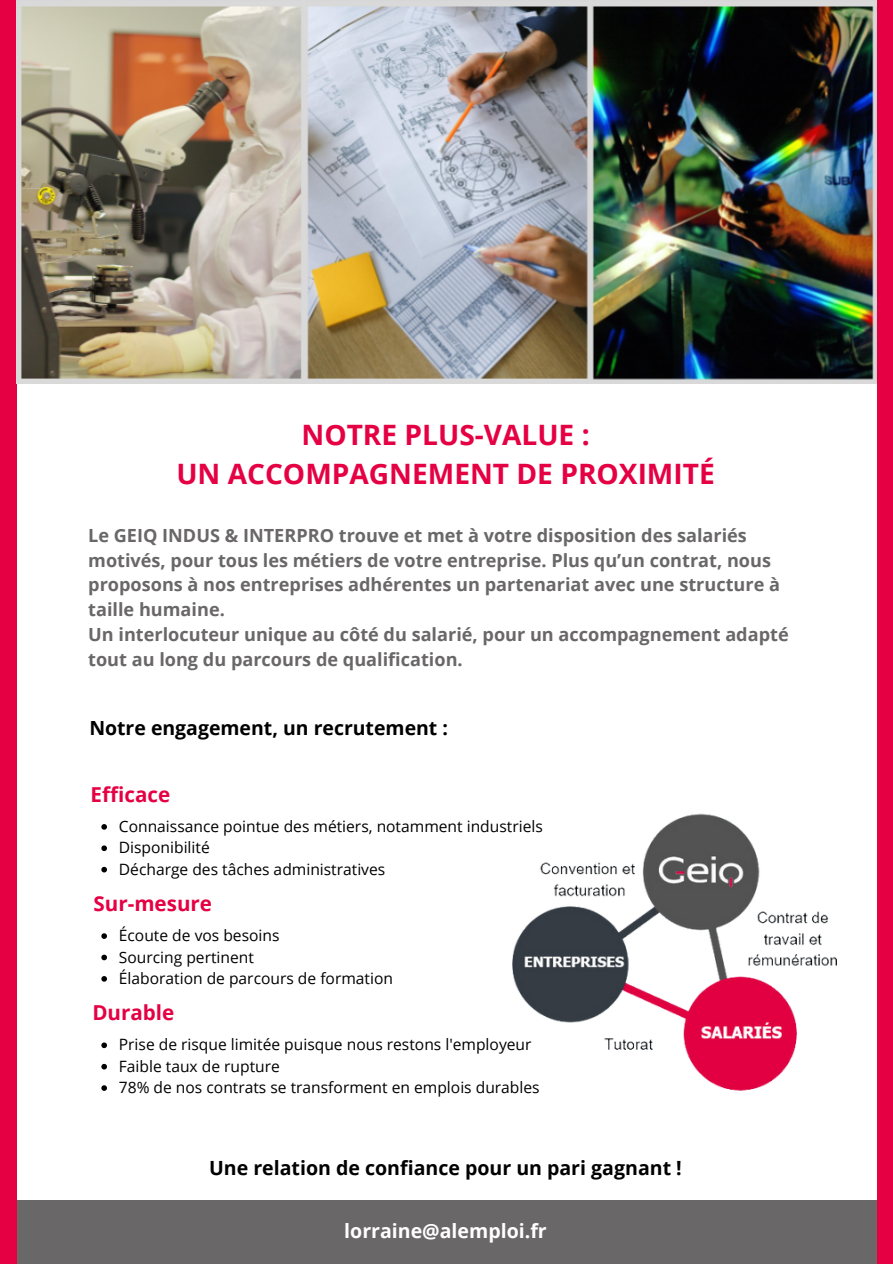
<style>
.page{position:relative;width:893px;height:1264px;background:#fff}
.page>*{position:absolute;margin:0;border:0;box-sizing:border-box;transform-origin:0 0}
.t1{font:700 28.05px/38.2px "Open Sans";color:#e50043;text-align:center}
.t2{font:700 20.55px "Open Sans";color:#e50043}
.t3{font:700 19.5px "Open Sans";color:#000}
.t4{font:700 19.5px "Open Sans";color:#fff}
.t5{font:700 18.15px/24.8px "Open Sans";color:#696767}
.t6{font:15.6px "Open Sans";color:#000}
</style>
<div class="page">
<div style="left:5px;top:1200px;width:887px;height:63px;background:#696767"></div>
<div style="left:0;top:0;width:17px;height:1263px;background:#e50043"></div>
<img style="left:17px;top:0;width:859px;height:384px">
<div style="left:876px;top:0;width:16px;height:1263px;background:#e50043"></div>
<img style="left:512px;top:813px;width:325px;height:278px">
<svg style="left:101px;top:824px;width:6px;height:5px"></svg>
<svg style="left:101px;top:845px;width:6px;height:6px"></svg>
<svg style="left:101px;top:866px;width:6px;height:6px"></svg>
<svg style="left:101px;top:933px;width:6px;height:5px"></svg>
<svg style="left:101px;top:954px;width:6px;height:6px"></svg>
<svg style="left:101px;top:976px;width:6px;height:5px"></svg>
<svg style="left:101px;top:1042px;width:6px;height:6px"></svg>
<svg style="left:101px;top:1063px;width:6px;height:6px"></svg>
<svg style="left:101px;top:1085px;width:6px;height:5px"></svg>
<p class="t1" style="left:176px;top:415px;width:540px">NOTRE PLUS-VALUE :<br>UN ACCOMPAGNEMENT DE PROXIMITÉ</p>
<p class="t5" style="left:88px;top:522px;width:702px">Le GEIQ INDUS &amp; INTERPRO trouve et met à votre disposition des salariés motivés, pour tous les métiers de votre entreprise. Plus qu’un contrat, nous proposons à nos entreprises adhérentes un partenariat avec une structure à taille humaine.<br>Un interlocuteur unique au côté du salarié, pour un accompagnement adapté tout au long du parcours de qualification.</p>
<p class="t3" style="left:89px;top:713px;width:360px">Notre engagement, un recrutement :</p>
<h3 class="t2" style="left:91px;top:779px;width:81px">Efficace</h3>
<h2 class="t6" style="left:119px;top:815px;width:425px">Connaissance pointue des métiers, notamment industriels</h2>
<h2 class="t6" style="left:119px;top:836px;width:92px">Disponibilité</h2>
<p class="t6" style="left:119px;top:858px;width:268px">Décharge des tâches administratives</p>
<p class="t2" style="left:93px;top:888px;width:120px">Sur-mesure</p>
<p class="t6" style="left:119px;top:924px;width:162px">Écoute de vos besoins</p>
<p class="t6" style="left:119px;top:945px;width:136px">Sourcing pertinent</p>
<h2 class="t6" style="left:119px;top:967px;width:276px">Élaboration de parcours de formation</h2>
<p class="t2" style="left:92px;top:997px;width:83px">Durable</p>
<p class="t6" style="left:119px;top:1033px;width:414px">Prise de risque limitée puisque nous restons l'employeur</p>
<p class="t6" style="left:119px;top:1055px;width:162px">Faible taux de rupture</p>
<h2 class="t6" style="left:119px;top:1076px;width:422px">78% de nos contrats se transforment en emplois durables</h2>
<h2 class="t3" style="left:209px;top:1154px;width:474px">Une relation de confiance pour un pari gagnant !</h2>
<h2 class="t4" style="left:344px;top:1216px;width:204px">lorraine@alemploi.fr</h2>
</div>
